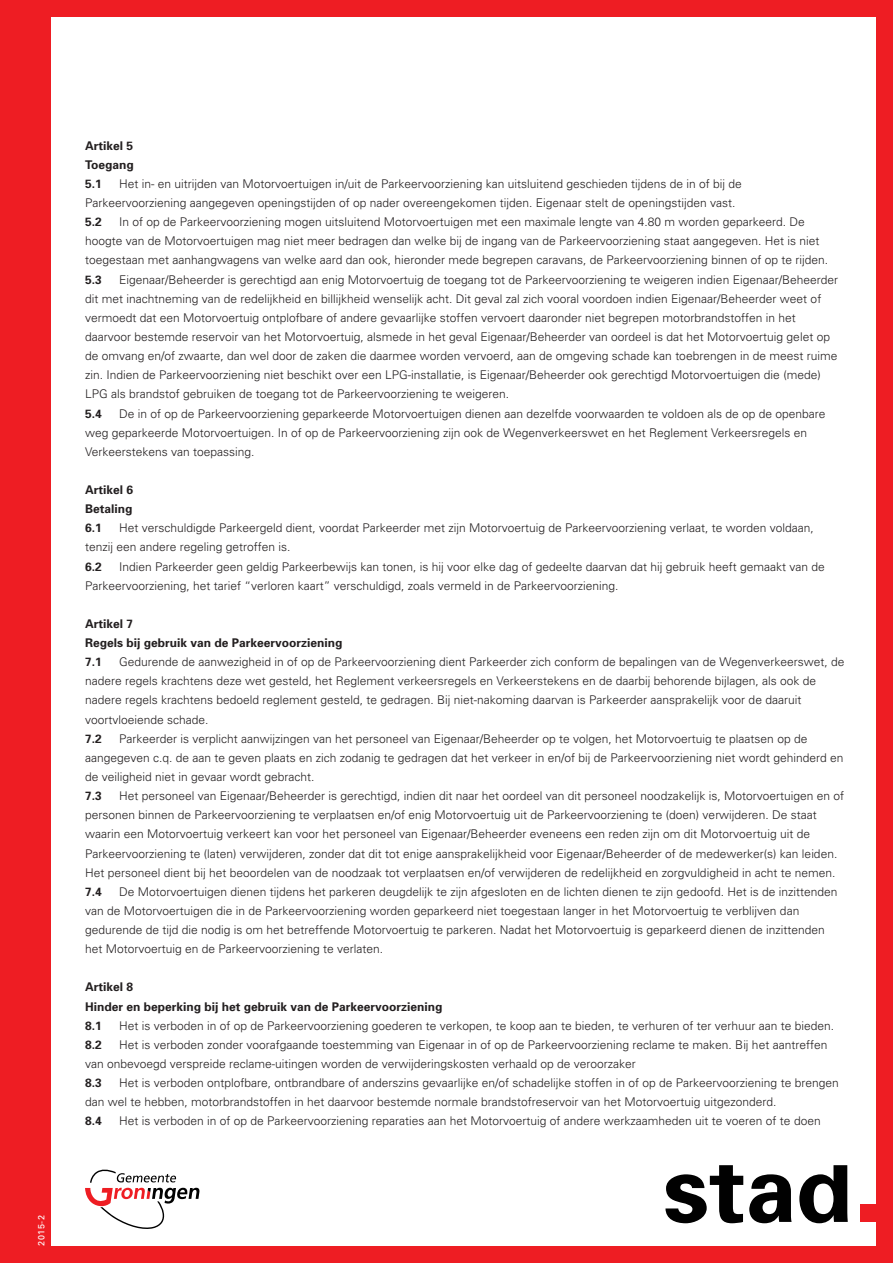
<style>
.page{position:relative;width:893px;height:1263px;background:#ee1d23}
.page>*{position:absolute;margin:0;border:0;box-sizing:border-box;transform-origin:0 0}
.t1{font:300 12px/19.2px "Univers";color:#231f20}
.t2{font:700 12px/19.2px "Univers";color:#231f20;text-align:justify}
.t3{font:9px "Univers";color:#fff}
</style>
<div class="page">
<div style="left:51px;top:17px;width:825px;height:1229px;background:#fff"></div>
<svg style="left:85px;top:1169px;width:115px;height:60px"></svg>
<div style="left:861px;top:1205px;width:17px;height:17px;background:#ee1d23"></div>
<svg style="left:665px;top:1165px;width:183px;height:58px"></svg>
<p class="t3" style="left:36px;top:1246px;width:32px;rotate:-90deg">2015-2</p>
<p class="t2" style="left:85px;top:135px;width:50px">Artikel 5<br>Toegang 5.1</p>
<p class="t1" style="left:85px;top:174px;width:658px;text-indent:34px">Het in- en uitrijden van Motorvoertuigen in/uit de Parkeervoorziening kan uitsluitend geschieden tijdens de in of bij de<br>Parkeervoorziening aangegeven openingstijden of op nader overeengekomen tijden. Eigenaar stelt de openingstijden vast.</p>
<p class="t2" style="left:85px;top:212px;width:18px">5.2</p>
<p class="t1" style="left:85px;top:212px;width:744px;text-indent:34px">In of op de Parkeervoorziening mogen uitsluitend Motorvoertuigen met een maximale lengte van 4.80 m worden geparkeerd. De hoogte van de Motorvoertuigen mag niet meer bedragen dan welke bij de ingang van de Parkeervoorziening staat aangegeven. Het is niet toegestaan met aanhangwagens van welke aard dan ook, hieronder mede begrepen caravans, de Parkeervoorziening binnen of op te rijden.</p>
<p class="t2" style="left:85px;top:269px;width:18px">5.3</p>
<p class="t1" style="left:85px;top:269px;width:754px;text-indent:34px">Eigenaar/Beheerder is gerechtigd aan enig Motorvoertuig de toegang tot de Parkeervoorziening te weigeren indien Eigenaar/Beheerder dit met inachtneming van de redelijkheid en billijkheid wenselijk acht. Dit geval zal zich vooral voordoen indien Eigenaar/Beheerder weet of vermoedt dat een Motorvoertuig ontplofbare of andere gevaarlijke stoffen vervoert daaronder niet begrepen motorbrandstoffen in het daarvoor bestemde reservoir van het Motorvoertuig, alsmede in het geval Eigenaar/Beheerder van oordeel is dat het Motorvoertuig gelet op de omvang en/of zwaarte, dan wel door de zaken die daarmee worden vervoerd, aan de omgeving schade kan toebrengen in de meest ruime zin. Indien de Parkeervoorziening niet beschikt over een LPG-installatie, is Eigenaar/Beheerder ook gerechtigd Motorvoertuigen die (mede)<br>LPG als brandstof gebruiken de toegang tot de Parkeervoorziening te weigeren.</p>
<p class="t2" style="left:85px;top:403px;width:18px">5.4</p>
<p class="t1" style="left:85px;top:403px;width:742px;text-indent:34px">De in of op de Parkeervoorziening geparkeerde Motorvoertuigen dienen aan dezelfde voorwaarden te voldoen als de op de openbare weg geparkeerde Motorvoertuigen. In of op de Parkeervoorziening zijn ook de Wegenverkeerswet en het Reglement Verkeersregels en<br>Verkeerstekens van toepassing.</p>
<p class="t2" style="left:85px;top:480px;width:50px">Artikel 6<br>Betaling 6.1</p>
<p class="t1" style="left:85px;top:518px;width:730px;text-indent:34px">Het verschuldigde Parkeergeld dient, voordat Parkeerder met zijn Motorvoertuig de Parkeervoorziening verlaat, te worden voldaan, tenzij een andere regeling getroffen is.</p>
<p class="t2" style="left:85px;top:556px;width:18px">6.2</p>
<p class="t1" style="left:85px;top:556px;width:741px;text-indent:34px">Indien Parkeerder geen geldig Parkeerbewijs kan tonen, is hij voor elke dag of gedeelte daarvan dat hij gebruik heeft gemaakt van de<br>Parkeervoorziening, het tarief “verloren kaart” verschuldigd, zoals vermeld in de Parkeervoorziening.</p>
<p class="t2" style="left:85px;top:614px;width:259px;text-align:left">Artikel 7<br>Regels bij gebruik van de Parkeervoorziening<br>7.1</p>
<p class="t1" style="left:85px;top:652px;width:761px;text-indent:34px">Gedurende de aanwezigheid in of op de Parkeervoorziening dient Parkeerder zich conform de bepalingen van de Wegenverkeerswet, de nadere regels krachtens deze wet gesteld, het Reglement verkeersregels en Verkeerstekens en de daarbij behorende bijlagen, als ook de nadere regels krachtens bedoeld reglement gesteld, te gedragen. Bij niet-nakoming daarvan is Parkeerder aansprakelijk voor de daaruit voortvloeiende schade.</p>
<p class="t2" style="left:85px;top:728px;width:18px">7.2</p>
<p class="t1" style="left:85px;top:728px;width:760px;text-indent:34px">Parkeerder is verplicht aanwijzingen van het personeel van Eigenaar/Beheerder op te volgen, het Motorvoertuig te plaatsen op de aangegeven c.q. de aan te geven plaats en zich zodanig te gedragen dat het verkeer in en/of bij de Parkeervoorziening niet wordt gehinderd en de veiligheid niet in gevaar wordt gebracht.</p>
<p class="t2" style="left:85px;top:786px;width:18px">7.3</p>
<p class="t1" style="left:85px;top:786px;width:760px;text-indent:34px">Het personeel van Eigenaar/Beheerder is gerechtigd, indien dit naar het oordeel van dit personeel noodzakelijk is, Motorvoertuigen en of personen binnen de Parkeervoorziening te verplaatsen en/of enig Motorvoertuig uit de Parkeervoorziening te (doen) verwijderen. De staat waarin een Motorvoertuig verkeert kan voor het personeel van Eigenaar/Beheerder eveneens een reden zijn om dit Motorvoertuig uit de Parkeervoorziening te (laten) verwijderen, zonder dat dit tot enige aansprakelijkheid voor Eigenaar/Beheerder of de medewerker(s) kan leiden.<br>Het personeel dient bij het beoordelen van de noodzaak tot verplaatsen en/of verwijderen de redelijkheid en zorgvuldigheid in acht te nemen.</p>
<p class="t2" style="left:85px;top:881px;width:18px">7.4</p>
<p class="t1" style="left:85px;top:881px;width:754px;text-indent:34px">De Motorvoertuigen dienen tijdens het parkeren deugdelijk te zijn afgesloten en de lichten dienen te zijn gedoofd. Het is de inzittenden van de Motorvoertuigen die in de Parkeervoorziening worden geparkeerd niet toegestaan langer in het Motorvoertuig te verblijven dan gedurende de tijd die nodig is om het betreffende Motorvoertuig te parkeren. Nadat het Motorvoertuig is geparkeerd dienen de inzittenden het Motorvoertuig en de Parkeervoorziening te verlaten.</p>
<p class="t2" style="left:85px;top:977px;width:359px;text-align:left">Artikel 8<br>Hinder en beperking bij het gebruik van de Parkeervoorziening<br>8.1</p>
<p class="t1" style="left:119px;top:1015px;width:716px">Het is verboden in of op de Parkeervoorziening goederen te verkopen, te koop aan te bieden, te verhuren of ter verhuur aan te bieden.</p>
<p class="t1" style="left:85px;top:1035px;width:744px;text-indent:34px">Het is verboden zonder voorafgaande toestemming van Eigenaar in of op de Parkeervoorziening reclame te maken. Bij het aantreffen van onbevoegd verspreide reclame-uitingen worden de verwijderingskosten verhaald op de veroorzaker</p>
<p class="t2" style="left:85px;top:1073px;width:18px">8.3</p>
<p class="t2" style="left:85px;top:1034px;width:18px">8.2</p>
<p class="t1" style="left:85px;top:1073px;width:755px;text-indent:34px">Het is verboden ontplofbare, ontbrandbare of anderszins gevaarlijke en/of schadelijke stoffen in of op de Parkeervoorziening te brengen dan wel te hebben, motorbrandstoffen in het daarvoor bestemde normale brandstofreservoir van het Motorvoertuig uitgezonderd.</p>
<p class="t2" style="left:85px;top:1111px;width:18px">8.4</p>
<p class="t1" style="left:119px;top:1111px;width:703px">Het is verboden in of op de Parkeervoorziening reparaties aan het Motorvoertuig of andere werkzaamheden uit te voeren of te doen</p>
</div>
